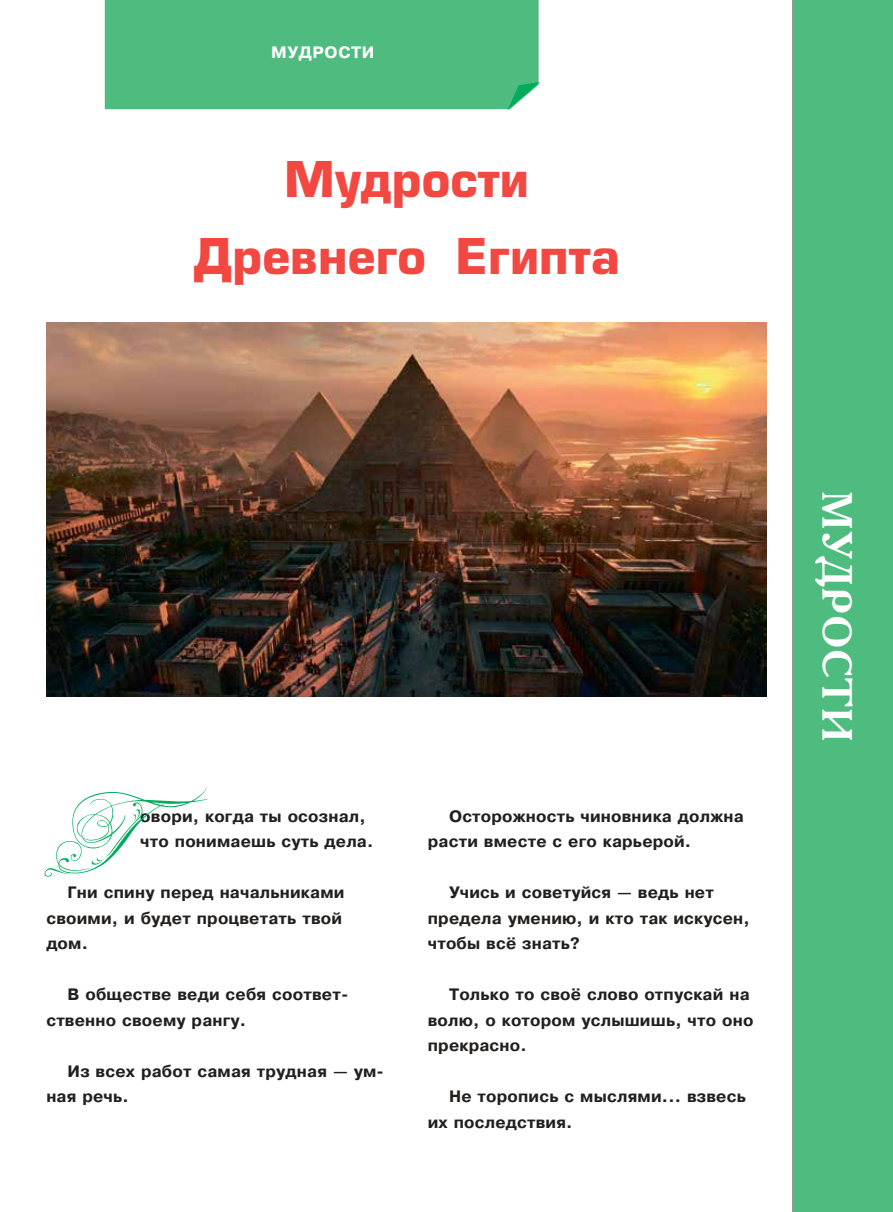
<style>
.page{position:relative;width:893px;height:1212px;background:#fff}
.page>*{position:absolute;margin:0;border:0;box-sizing:border-box;transform-origin:0 0}
.t1{font:500 90px "Venski Sad Two";color:#00ad5d}
.t2{font:700 48px/76.9px "Europe";color:#f24841;text-align:center}
.t3{font:700 42px "Academy C";letter-spacing:.005em;color:#fff}
.t4{font:700 16.5px/25.5px "Pragmatica";letter-spacing:.01em;color:#22201e}
.t5{font:700 16.5px "Pragmatica";color:#fff}
</style>
<div class="page">
<div style="left:793px;top:0;width:100px;height:1212px;background:#4ebc7e"></div>
<div style="left:105px;top:0;width:434px;height:109px;background:#4ebc7e"></div>
<hr style="left:792px;top:0;width:1px;height:1212px;background:#989796">
<svg style="left:507px;top:82px;width:33px;height:28px"></svg>
<img style="left:47px;top:322px;width:719px;height:374px">
<p class="t5" style="left:271px;top:42px;width:105px">Мудрости</p>
<h2 class="t2" style="left:193px;top:141px;width:428px">Мудрости<br>Древнего Египта</h2>
<h1 class="t1" style="left:35px;top:789px;width:173px">Г</h1>
<p class="t4" style="left:140px;top:803px;width:235px">овори, когда ты осознал, что понимаешь суть дела.</p>
<p class="t4" style="left:46px;top:880px;width:300px;text-indent:21px">Гни спину перед начальниками своими, и будет процветать твой дом.</p>
<p class="t4" style="left:46px;top:982px;width:304px;text-indent:21px">В обществе веди себя соответ&shy;ственно своему рангу.</p>
<p class="t4" style="left:46px;top:1058px;width:339px;text-indent:21px">Из всех работ самая трудная — ум&shy;ная речь.</p>
<p class="t4" style="left:428px;top:803px;width:317px;text-indent:21px">Осторожность чиновника должна расти вместе с его карьерой.</p>
<p class="t4" style="left:428px;top:880px;width:324px;text-indent:21px">Учись и советуйся — ведь нет предела умению, и кто так искусен, чтобы всё знать?</p>
<p class="t4" style="left:428px;top:982px;width:327px;text-indent:21px">Только то своё слово отпускай на волю, о котором услышишь, что оно прекрасно.</p>
<p class="t4" style="left:428px;top:1084px;width:320px;text-indent:21px">Не торопись с мыслями... взвесь их последствия.</p>
<h3 class="t3" style="left:864px;top:491px;width:252px;rotate:90deg">Мудрости</h3>
</div>
